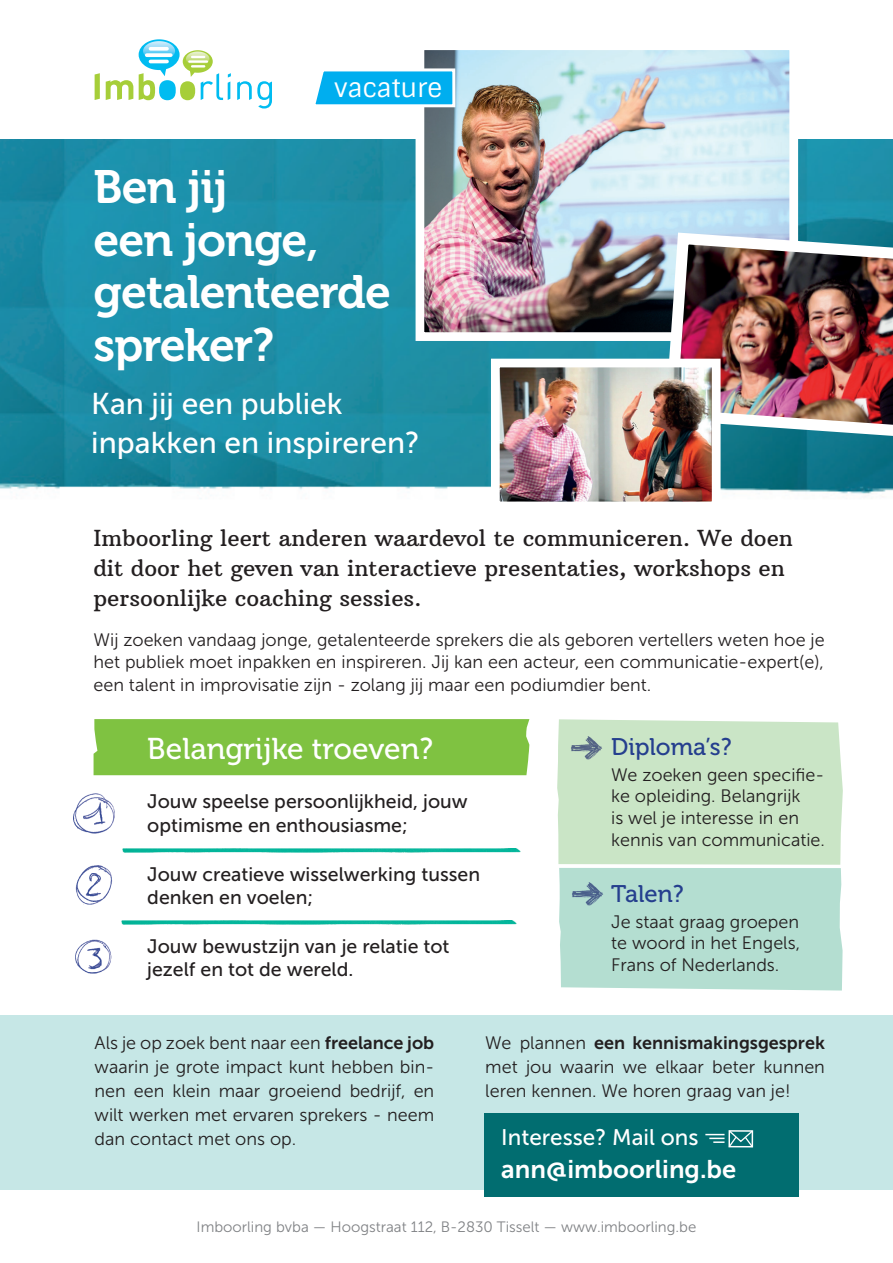
<style>
.page{position:relative;width:893px;height:1263px;background:#fff}
.page>*{position:absolute;margin:0;border:0;box-sizing:border-box;transform-origin:0 0}
.t1{font:46.5px/52.5px "Museo 700";letter-spacing:-.02em;color:#fff}
.t2{font:30px/39px "Museo Sans 500";color:#fff}
.t3{font:30px "Museo 500";color:#fff}
.t4{font:25.5px "Museo Sans 700";color:#fff}
.t5{font:25.5px "Sintony";color:#fff}
.t6{font:24px "Museo 500";color:#253f8e}
.t7{font:22.5px/30px "Arbutus Slab";color:#231f20}
.t8{font:22.5px "Museo Sans 500";color:#fff}
.t9{font:19.5px/23.4px "Museo Sans 500";color:#231f20}
.t10{font:18px/24px "Museo Sans 300";color:#231f20;text-align:justify}
.t11{font:18px "Museo Sans 700";color:#231f20}
.t12{font:15px "Museo Sans 300";color:#808285}
.s1{font-family:"Museo Sans 700"}
.s2{font-family:"Museo Sans 300"}
</style>
<div class="page">
<img style="left:0;top:139px;width:893px;height:360px">
<svg style="left:557px;top:719px;width:286px;height:271px;background:#c2e2cd"></svg>
<div style="left:94px;top:719px;width:435px;height:56px;background:#7fc241"></div>
<div style="left:0;top:1015px;width:893px;height:174px;background:#c6e7e6"></div>
<div style="left:484px;top:1113px;width:315px;height:83px;background:#016d70"></div>
<svg style="left:95px;top:73px;width:5px;height:27px"></svg>
<svg style="left:106px;top:80px;width:27px;height:20px"></svg>
<svg style="left:237px;top:81px;width:35px;height:28px"></svg>
<svg style="left:139px;top:39px;width:92px;height:61px"></svg>
<svg style="left:150px;top:47px;width:17px;height:4px"></svg>
<svg style="left:147px;top:53px;width:24px;height:4px"></svg>
<hr style="left:150px;top:60px;width:17px;height:3px;background:#fff">
<img style="left:426px;top:51px;width:362px;height:280px">
<div style="left:416px;top:41px;width:382px;height:300px;border:9px solid #fff"></div>
<img style="left:659px;top:227px;width:234px;height:217px">
<img style="left:501px;top:369px;width:210px;height:131px">
<div style="left:491px;top:359px;width:230px;height:151px;border:9px solid #fff"></div>
<svg style="left:315px;top:66px;width:142px;height:43px"></svg>
<img style="left:73px;top:793px;width:42px;height:41px">
<img style="left:75px;top:865px;width:38px;height:40px">
<img style="left:75px;top:939px;width:37px;height:35px">
<img style="left:122px;top:848px;width:399px;height:4px">
<img style="left:121px;top:920px;width:396px;height:5px">
<img style="left:568px;top:731px;width:36px;height:34px">
<img style="left:569px;top:878px;width:36px;height:34px">
<svg style="left:705px;top:1130px;width:49px;height:18px"></svg>
<h3 class="t5" style="left:334px;top:72px;width:110px">vacature</h3>
<h1 class="t1" style="left:94px;top:162px;width:299px">Ben jij<br>een jonge, getalenteerde spreker?</h1>
<h2 class="t2" style="left:91px;top:384px;width:330px">Kan jij een publiek inpakken en inspireren?</h2>
<p class="t7" style="left:94px;top:523px;width:701px">Imboorling leert anderen waardevol te communiceren. We doen dit door het geven van interactieve presentaties, workshops en persoonlijke coaching sessies.</p>
<p class="t10" style="left:94px;top:629px;width:733px;line-height:22.5px">Wij zoeken vandaag jonge, getalenteerde sprekers die als geboren vertellers weten hoe je het publiek moet inpakken en inspireren. Jij kan een acteur, een communicatie-expert(e), een talent in improvisatie zijn - zolang jij maar een podiumdier bent.</p>
<h2 class="t3" style="left:147px;top:733px;width:287px">Belangrijke troeven?</h2>
<p class="t9" style="left:147px;top:790px;width:322px">Jouw speelse persoonlijkheid, jouw optimisme en enthousiasme;</p>
<p class="t9" style="left:147px;top:862px;width:334px">Jouw creatieve wisselwerking tussen denken en voelen;</p>
<p class="t9" style="left:147px;top:935px;width:304px">Jouw bewustzijn van je relatie tot jezelf en tot de wereld.</p>
<h3 class="t6" style="left:611px;top:733px;width:122px">Diploma’s?</h3>
<p class="t10" style="left:611px;top:764px;width:215px;line-height:21.6px;text-align:left">We zoeken geen specifie&shy;ke opleiding. Belangrijk<br>is wel je interesse in en kennis van communicatie.</p>
<h3 class="t6" style="left:611px;top:880px;width:74px">Talen?</h3>
<p class="t10" style="left:611px;top:911px;width:190px;line-height:21.6px">Je staat graag groepen te woord in het Engels, Frans of Nederlands.</p>
<p class="t10" style="left:95px;top:1031px;width:341px">Als je op zoek bent naar een <span class="s1">freelance job </span>waarin je grote impact kunt hebben bin&shy;nen een klein maar groeiend bedrijf, en wilt werken met ervaren sprekers - neem dan contact met ons op.</p>
<p class="t11" style="left:485px;top:1032px;width:341px"><span class="s2">We plannen</span> een kennismakingsgesprek</p>
<p class="t10" style="left:485px;top:1055px;width:341px">met jou waarin we elkaar beter kunnen leren kennen. We horen graag van je!</p>
<p class="t8" style="left:501px;top:1125px;width:199px">Interesse? Mail ons</p>
<h3 class="t4" style="left:501px;top:1155px;width:237px">ann@imboorling.be</h3>
<p class="t12" style="left:197px;top:1219px;width:501px">Imboorling bvba — Hoogstraat 112, B-2830 Tisselt — www.imboorling.be</p>
</div>
